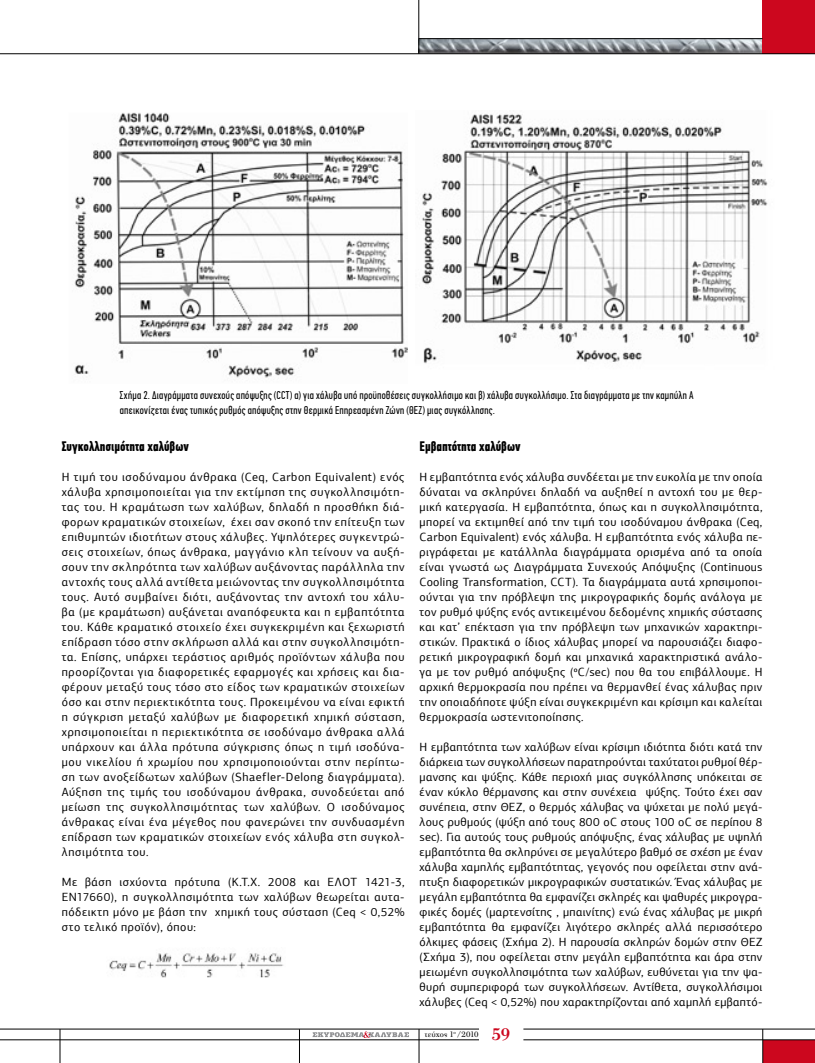
<style>
.page{position:relative;width:815px;height:1063px;background:#fff}
.page>*{position:absolute;margin:0;border:0;box-sizing:border-box;transform-origin:0 0}
.t1{font:700 13.75px "PF Din Text Comp Pro";color:#000}
.t2{font:11.88px/15px "PF Agora Sans Pro";letter-spacing:.04em;color:#000;text-align:justify}
.t3{font:11.25px/15px "PF Din Text Comp Pro";letter-spacing:.025em;color:#000}
.t4{font:8.75px "PF Bodoni Text";letter-spacing:.005em;color:#000}
.s1{font-weight:700;font-size:18.75px;color:#cc071e}
</style>
<div class="page">
<img style="left:421px;top:114px;width:347px;height:250px">
<img style="left:74px;top:112px;width:334px;height:266px">
<img style="left:109px;top:953px;width:175px;height:25px">
<img style="left:419px;top:39px;width:343px;height:14px">
<div style="left:762px;top:0;width:53px;height:54px;background:#cc071e"></div>
<div style="left:763px;top:1040px;width:52px;height:23px;background:#cc071e"></div>
<hr style="left:523px;top:1040px;width:292px;height:1px;background:#000">
<hr style="left:299px;top:1029px;width:1px;height:34px;background:#000">
<hr style="left:523px;top:1029px;width:292px;height:1px;background:#000">
<hr style="left:419px;top:1029px;width:1px;height:34px;background:#000">
<hr style="left:60px;top:1029px;width:1px;height:34px;background:#000">
<hr style="left:762px;top:1029px;width:1px;height:34px;background:#000">
<hr style="left:419px;top:38px;width:343px;height:1px;background:#000">
<hr style="left:418px;top:0;width:1px;height:54px;background:#000">
<hr style="left:0;top:53px;width:815px;height:1px;background:#000">
<svg style="left:313px;top:1031px;width:96px;height:7px"></svg>
<hr style="left:0;top:1040px;width:479px;height:1px;background:#000">
<hr style="left:0;top:1029px;width:479px;height:1px;background:#000">
<p class="t3" style="left:120px;top:388px;width:575px">Σχήμα 2. Διαγράμματα συνεχούς απόψυξης (CCT) α) για χάλυβα υπό προϋποθέσεις συγκολλήσιμο και β) χάλυβα συγκολλήσιμο. Στα διαγράμματα με την καμπύλη Α απεικονίζεται ένας τυπικός ρυθμός απόψυξης στην Θερμικά Επηρεασμένη Ζώνη (ΘΕΖ) μιας συγκόλλησης.</p>
<p class="t1" style="left:62px;top:438px;width:129px">Συγκολλησιμότητα χαλύβων</p>
<p class="t2" style="left:62px;top:470px;width:344px">Η τιμή του ισοδύναμου άνθρακα (Ceq, Carbon Equivalent) ενός χάλυβα χρησιμοποιείται για την εκτίμηση της συγκολλησιμότη&shy;τας του. Η κραμάτωση των χαλύβων, δηλαδή η προσθήκη διά&shy;φορων κραματικών στοιχείων, έχει σαν σκοπό την επίτευξη των επιθυμητών ιδιοτήτων στους χάλυβες. Υψηλότερες συγκεντρώ&shy;σεις στοιχείων, όπως άνθρακα, μαγγάνιο κλπ τείνουν να αυξή&shy;σουν την σκληρότητα των χαλύβων αυξάνοντας παράλληλα την αντοχής τους αλλά αντίθετα μειώνοντας την συγκολλησιμότητα τους. Αυτό συμβαίνει διότι, αυξάνοντας την αντοχή του χάλυ&shy;βα (με κραμάτωση) αυξάνεται αναπόφευκτα και η εμβαπτότητα του. Κάθε κραματικό στοιχείο έχει συγκεκριμένη και ξεχωριστή επίδραση τόσο στην σκλήρωση αλλά και στην συγκολλησιμότη&shy;τα. Επίσης, υπάρχει τεράστιος αριθμός προϊόντων χάλυβα που προορίζονται για διαφορετικές εφαρμογές και χρήσεις και δια&shy;φέρουν μεταξύ τους τόσο στο είδος των κραματικών στοιχείων όσο και στην περιεκτικότητα τους. Προκειμένου να είναι εφικτή η σύγκριση μεταξύ χαλύβων με διαφορετική χημική σύσταση, χρησιμοποιείται η περιεκτικότητα σε ισοδύναμο άνθρακα αλλά υπάρχουν και άλλα πρότυπα σύγκρισης όπως η τιμή ισοδύνα&shy;μου νικελίου ή χρωμίου που χρησιμοποιούνται στην περίπτω&shy;ση των ανοξείδωτων χαλύβων (Shaefler-Delong διαγράμματα).<br>Αύξηση της τιμής του ισοδύναμου άνθρακα, συνοδεύεται από μείωση της συγκολλησιμότητας των χαλύβων. Ο ισοδύναμος άνθρακας είναι ένα μέγεθος που φανερώνει την συνδυασμένη επίδραση των κραματικών στοιχείων ενός χάλυβα στη συγκολ&shy;λησιμότητα του.</p>
<p class="t2" style="left:62px;top:875px;width:344px">Με βάση ισχύοντα πρότυπα (Κ.Τ.Χ. 2008 και ΕΛΟΤ 1421-3, EN17660), η συγκολλησιμότητα των χαλύβων θεωρείται αυτα&shy;πόδεικτη μόνο με βάση την χημική τους σύσταση (Ceq &lt; 0,52% στο τελικό προϊόν), όπου:</p>
<p class="t1" style="left:420px;top:438px;width:102px">Εμβαπτότητα χαλύβων</p>
<p class="t2" style="left:420px;top:470px;width:344px">Η εμβαπτότητα ενός χάλυβα συνδέεται με την ευκολία με την οποία δύναται να σκληρύνει δηλαδή να αυξηθεί η αντοχή του με θερ&shy;μική κατεργασία. Η εμβαπτότητα, όπως και η συγκολλησιμότητα, μπορεί να εκτιμηθεί από την τιμή του ισοδύναμου άνθρακα (Ceq, Carbon Equivalent) ενός χάλυβα. Η εμβαπτότητα ενός χάλυβα πε&shy;ριγράφεται με κατάλληλα διαγράμματα ορισμένα από τα οποία είναι γνωστά ως Διαγράμματα Συνεχούς Απόψυξης (Continuous Cooling Transformation, CCT). Τα διαγράμματα αυτά χρησιμοποι&shy;ούνται για την πρόβλεψη της μικρογραφικής δομής ανάλογα με τον ρυθμό ψύξης ενός αντικειμένου δεδομένης χημικής σύστασης και κατ’ επέκταση για την πρόβλεψη των μηχανικών χαρακτηρι&shy;στικών. Πρακτικά ο ίδιος χάλυβας μπορεί να παρουσιάζει διαφο&shy;ρετική μικρογραφική δομή και μηχανικά χαρακτηριστικά ανάλο&shy;γα με τον ρυθμό απόψυξης (<sup>ο</sup>C/sec) που θα του επιβάλλουμε. Η αρχική θερμοκρασία που πρέπει να θερμανθεί ένας χάλυβας πριν την οποιαδήποτε ψύξη είναι συγκεκριμένη και κρίσιμη και καλείται θερμοκρασία ωστενιτοποίησης.</p>
<p class="t2" style="left:420px;top:740px;width:344px">Η εμβαπτότητα των χαλύβων είναι κρίσιμη ιδιότητα διότι κατά την διάρκεια των συγκολλήσεων παρατηρούνται ταχύτατοι ρυθμοί θέρ&shy;μανσης και ψύξης. Κάθε περιοχή μιας συγκόλλησης υπόκειται σε έναν κύκλο θέρμανσης και στην συνέχεια ψύξης. Τούτο έχει σαν συνέπεια, στην ΘΕΖ, ο θερμός χάλυβας να ψύχεται με πολύ μεγά&shy;λους ρυθμούς (ψύξη από τους 800 οC στους 100 οC σε περίπου 8 sec). Για αυτούς τους ρυθμούς απόψυξης, ένας χάλυβας με υψηλή εμβαπτότητα θα σκληρύνει σε μεγαλύτερο βαθμό σε σχέση με έναν χάλυβα χαμηλής εμβαπτότητας, γεγονός που οφείλεται στην ανά&shy;πτυξη διαφορετικών μικρογραφικών συστατικών. Ένας χάλυβας με μεγάλη εμβαπτότητα θα εμφανίζει σκληρές και ψαθυρές μικρογρα&shy;φικές δομές (μαρτενσίτης , μπαινίτης) ενώ ένας χάλυβας με μικρή εμβαπτότητα θα εμφανίζει λιγότερο σκληρές αλλά περισσότερο όλκιμες φάσεις (Σχήμα 2). Η παρουσία σκληρών δομών στην ΘΕΖ (Σχήμα 3), που οφείλεται στην μεγάλη εμβαπτότητα και άρα στην μειωμένη συγκολλησιμότητα των χαλύβων, ευθύνεται για την ψα&shy;θυρή συμπεριφορά των συγκολλήσεων. Αντίθετα, συγκολλήσιμοι χάλυβες (Ceq &lt; 0,52%) που χαρακτηρίζονται από χαμηλή εμβαπτό-</p>
<p class="t4" style="left:425px;top:1030px;width:87px">τεύχος 1<sup>ο</sup> /2010 <span class="s1">59</span></p>
</div>
